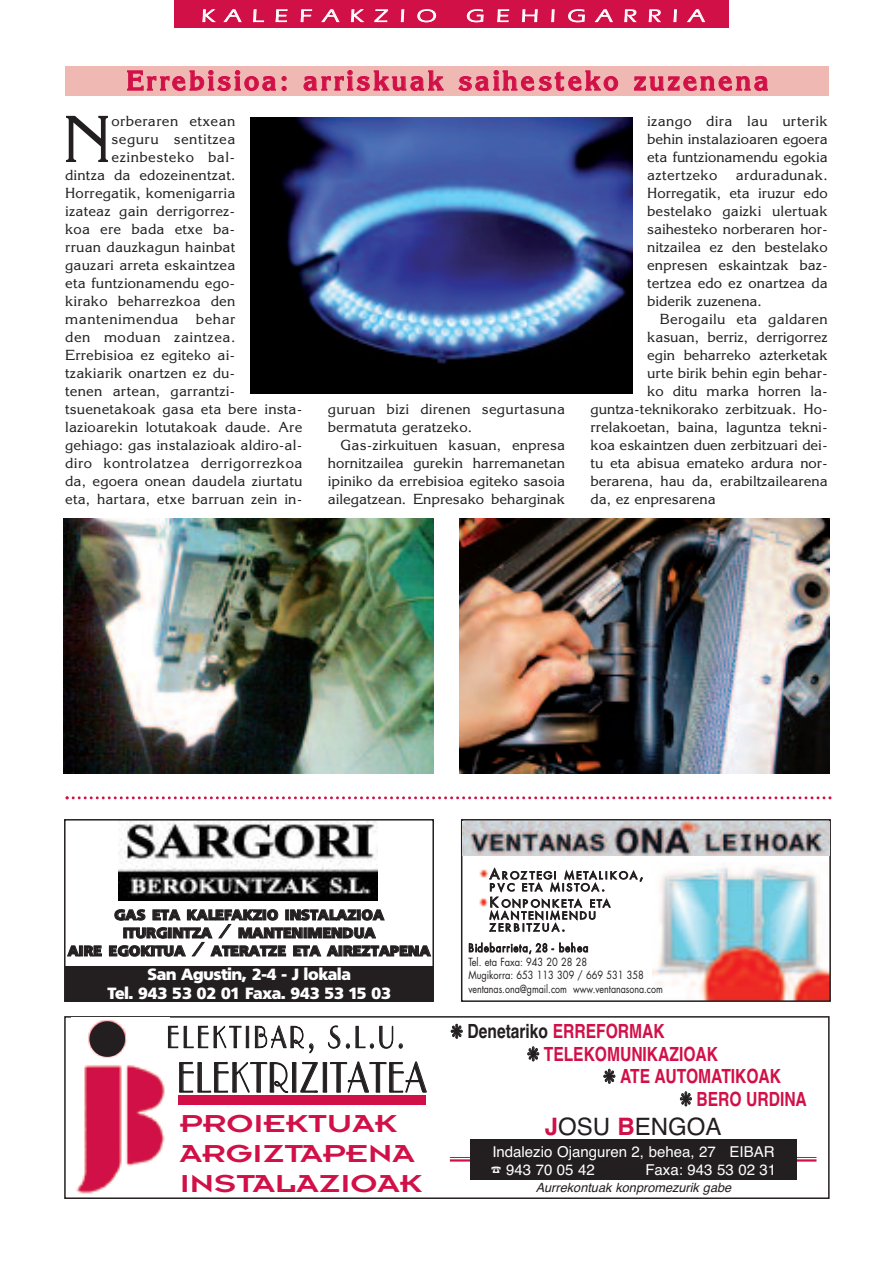
<style>
.page{position:relative;width:893px;height:1263px;background:#fff}
.page>*{position:absolute;margin:0;border:0;box-sizing:border-box;transform-origin:0 0}
.t1{font:64.65px "Korinna";color:#231f20}
.t2{font:40.5px "Parisian";letter-spacing:.045em;color:#231f20;scale:.8 1}
.t3{font:29.25px "Parisian";letter-spacing:.145em;color:#231f20;scale:.8 1}
.t4{font:700 27px "Korinna";letter-spacing:.1em;color:#d11048}
.t5{font:27px/30px "Insignia";color:#d11048;scale:1.35 1}
.t6{font:24px "Helvetica";color:#231f20}
.t7{font:700 19.5px "Helvetica";color:#d11048;scale:.8 1}
.t8{font:700 19.5px "Helvetica";color:#231f20;scale:.8 1}
.t9{font:18px "Itc Eras";letter-spacing:.45em;color:#fff;scale:1.4 1}
.t10{font:15.75px/19.5px "Fustian";color:#fff;text-align:center}
.t11{font:15px/18px "Helvetica";color:#fff}
.t12{font:14.25px/18px "Korinna";letter-spacing:.01em;color:#231f20;text-align:justify}
.t13{font:14.25px "Korinna";letter-spacing:.035em;color:#231f20}
.t14{font:14.25px "Korinna";letter-spacing:.03em;color:#231f20}
.t15{font:14.1px/18px "Fustian";letter-spacing:.045em;color:#231f20;text-align:center}
.t16{font:italic 12.75px "Helvetica";color:#231f20}
.t17{font:10.95px/13.6px "Futura";color:#231f20;scale:.85 1}
.t18{font:10.2px/12px "Futura";letter-spacing:.18em;color:#231f20;scale:1.05 1}
.s1{font-size:18.75px}
.s2{font-size:39px}
.s3{font-size:13.5px}
.s4{color:#d11048}
.s5{color:#231f20}
.s6{font-weight:700;color:#d11048}
</style>
<div class="page">
<div style="left:64px;top:1016px;width:766px;height:183px;border:2px solid #231f20"></div>
<img style="left:71px;top:1018px;width:99px;height:176px">
<div style="left:90px;top:1021px;width:35px;height:36px;background:#231f20;border-radius:50%"></div>
<div style="left:178px;top:1095px;width:248px;height:10px;background:#d11048"></div>
<hr style="left:450px;top:1157px;width:366px;height:1px;background:#d11048">
<hr style="left:450px;top:1159px;width:366px;height:2px;background:#d11048">
<div style="left:470px;top:1140px;width:327px;height:40px;background:#231f20"></div>
<img style="left:652px;top:867px;width:176px;height:132px">
<div style="left:461px;top:819px;width:370px;height:183px;border:2px solid #231f20"></div>
<svg style="left:66px;top:796px;width:765px;height:3px"></svg>
<div style="left:175px;top:0;width:554px;height:27px;background:#d11048"></div>
<div style="left:65px;top:66px;width:764px;height:30px;background:#f0b8b3"></div>
<img style="left:250px;top:118px;width:382px;height:275px">
<img style="left:63px;top:519px;width:371px;height:254px">
<img style="left:460px;top:519px;width:369px;height:255px">
<img style="left:119px;top:822px;width:258px;height:79px">
<div style="left:64px;top:819px;width:370px;height:183px;border:2px solid #231f20"></div>
<div style="left:66px;top:966px;width:367px;height:35px;background:#231f20"></div>
<img style="left:463px;top:821px;width:366px;height:35px">
<svg style="left:479px;top:869px;width:10px;height:9px"></svg>
<svg style="left:479px;top:898px;width:9px;height:9px"></svg>
<p class="t9" style="left:201px;top:10px;width:169px">KALEFAKZIO</p>
<p class="t9" style="left:466px;top:10px;width:171px">GEHIGARRIA</p>
<h3 class="t4" style="left:126px;top:65px;width:644px">Errebisioa: arriskuak saihesteko zuzenena</h3>
<h1 class="t1" style="left:62px;top:102px;width:51px">N</h1>
<p class="t12" style="left:112px;top:112px;width:125px">orberaren etxean</p>
<p class="t13" style="left:112px;top:131px;width:125px">seguru sentitzea</p>
<p class="t13" style="left:112px;top:149px;width:125px">ezinbesteko bal-</p>
<p class="t12" style="left:65px;top:166px;width:172px">dintza da edozeinentzat.</p>
<p class="t12" style="left:65px;top:184px;width:172px">Horregatik, komenigarria</p>
<p class="t12" style="left:65px;top:202px;width:172px">izateaz gain derrigorrez-</p>
<p class="t12" style="left:65px;top:220px;width:172px">koa ere bada etxe ba-</p>
<p class="t12" style="left:65px;top:238px;width:172px">rruan dauzkagun hainbat</p>
<p class="t12" style="left:65px;top:256px;width:172px">gauzari arreta eskaintzea</p>
<p class="t12" style="left:65px;top:274px;width:172px">eta funtzionamendu ego-</p>
<p class="t12" style="left:65px;top:292px;width:172px">kirako beharrezkoa den</p>
<p class="t13" style="left:65px;top:311px;width:172px">mantenimendua behar</p>
<p class="t13" style="left:65px;top:329px;width:172px">den moduan zaintzea.</p>
<p class="t12" style="left:65px;top:346px;width:172px">Errebisioa ez egiteko ai-</p>
<p class="t12" style="left:65px;top:364px;width:172px">tzakiarik onartzen ez du-</p>
<p class="t12" style="left:65px;top:382px;width:172px">tenen artean, garrantzi-</p>
<p class="t12" style="left:65px;top:400px;width:239px">tsuenetakoak gasa eta bere insta-</p>
<p class="t12" style="left:65px;top:418px;width:239px">lazioarekin lotutakoak daude. Are</p>
<p class="t12" style="left:65px;top:436px;width:239px">gehiago: gas instalazioak aldiro-al-</p>
<p class="t14" style="left:65px;top:455px;width:239px">diro kontrolatzea derrigorrezkoa</p>
<p class="t12" style="left:65px;top:472px;width:239px">da, egoera onean daudela ziurtatu</p>
<p class="t12" style="left:65px;top:490px;width:239px">eta, hartara, etxe barruan zein in-</p>
<p class="t12" style="left:328px;top:400px;width:239px">guruan bizi direnen segurtasuna bermatuta geratzeko.</p>
<p class="t12" style="left:328px;top:436px;width:239px;text-indent:13px">Gas-zirkuituen kasuan, enpresa hornitzailea gurekin harremanetan ipiniko da errebisioa egiteko sasoia ailegatzean. Enpresako beharginak</p>
<p class="t12" style="left:647px;top:112px;width:182px">izango dira lau urterik behin instalazioaren egoera eta funtzionamendu egokia aztertzeko</p>
<p class="t12" style="left:647px;top:166px;width:182px;text-indent:89px">arduradunak.<br>Horregatik, eta iruzur edo bestelako gaizki ulertuak saihesteko norberaren hor&shy;nitzailea ez den bestelako enpresen eskaintzak baz&shy;tertzea edo ez onartzea da biderik zuzenena.</p>
<p class="t12" style="left:660px;top:310px;width:169px">Berogailu eta galdaren</p>
<p class="t12" style="left:647px;top:328px;width:182px">kasuan, berriz, derrigorrez</p>
<p class="t12" style="left:647px;top:346px;width:182px">egin beharreko azterketak</p>
<p class="t12" style="left:647px;top:364px;width:182px">urte birik behin egin behar-</p>
<p class="t12" style="left:647px;top:382px;width:182px">ko ditu marka horren la-</p>
<p class="t12" style="left:591px;top:400px;width:239px">guntza-teknikorako zerbitzuak. Ho-</p>
<p class="t12" style="left:591px;top:418px;width:239px">rrelakoetan, baina, laguntza tekni-</p>
<p class="t12" style="left:591px;top:436px;width:239px">koa eskaintzen duen zerbitzuari dei-</p>
<p class="t12" style="left:591px;top:454px;width:239px">tu eta abisua emateko ardura nor-</p>
<p class="t12" style="left:591px;top:472px;width:239px">berarena, hau da, erabiltzailearena</p>
<p class="t12" style="left:591px;top:490px;width:127px">da, ez enpresarena</p>
<p class="t15" style="left:68px;top:906px;width:364px">GAS ETA KALEFAKZIO INSTALAZIOA<br>ITURGINTZA <span class="s1">/</span> MANTENIMENDUA<br>AIRE EGOKITUA <span class="s1">/</span> ATERATZE ETA AIREZTAPENA</p>
<p class="t10" style="left:108px;top:965px;width:285px">San Agustin, 2-4 - J lokala<br>Tel. 943 53 02 01 Faxa. 943 53 15 03</p>
<h3 class="t3" style="left:167px;top:1026px;width:298px">ELEKTIBAR<span class="s2">,</span> S<span class="s2">.</span>L<span class="s2">.</span>U<span class="s2">.</span></h3>
<h2 class="t2" style="left:177px;top:1062px;width:312px">ELEKTRIZITATEA</h2>
<h3 class="t5" style="left:180px;top:1111px;width:181px">PROIEKTUAK<br>ARGIZTAPENA<br>INSTALAZIOAK</h3>
<p class="t18" style="left:490px;top:870px;width:148px"><span class="s3">A</span>ROZTEGI METALIKOA<span class="s3">,<br></span>PVC ETA MISTOA<span class="s3">.</span></p>
<p class="t18" style="left:490px;top:898px;width:116px"><span class="s3">K</span> ONP ONKETA ETA<br>MANTENIMENDU<br>ZERBITZUA<span class="s3">.</span></p>
<p class="t17" style="left:468px;top:942px;width:230px">Bidebarrieta, 28 - behea<br>Tel. eta Faxa: 943 20 28 28<br>Mugikorra: 653 113 309 / 669 531 358 ventanas.ona@gmail.com www.ventanasona.com</p>
<h3 class="t8" style="left:451px;top:1020px;width:269px">❋ Denetariko <span class="s4">ERREFORMAK</span></h3>
<h3 class="t7" style="left:527px;top:1043px;width:240px"><span class="s5">❋</span> TELEKOMUNIKAZIOAK</h3>
<h3 class="t7" style="left:603px;top:1065px;width:224px"><span class="s5">❋</span> ATE AUTOMATIKOAK</h3>
<h3 class="t7" style="left:680px;top:1088px;width:160px"><span class="s5">❋</span> BERO URDINA</h3>
<h3 class="t6" style="left:545px;top:1112px;width:178px"><span class="s6">J</span>OSU <span class="s6">B</span>ENGOA</h3>
<p class="t11" style="left:491px;top:1143px;width:285px">Indalezio Ojanguren 2, behea, 27 EIBAR ☎ 943 70 05 42</p>
<p class="t11" style="left:645px;top:1161px;width:132px">Faxa: 943 53 02 31</p>
<p class="t16" style="left:536px;top:1180px;width:197px">Aurrekontuak konpromezurik gabe</p>
</div>
